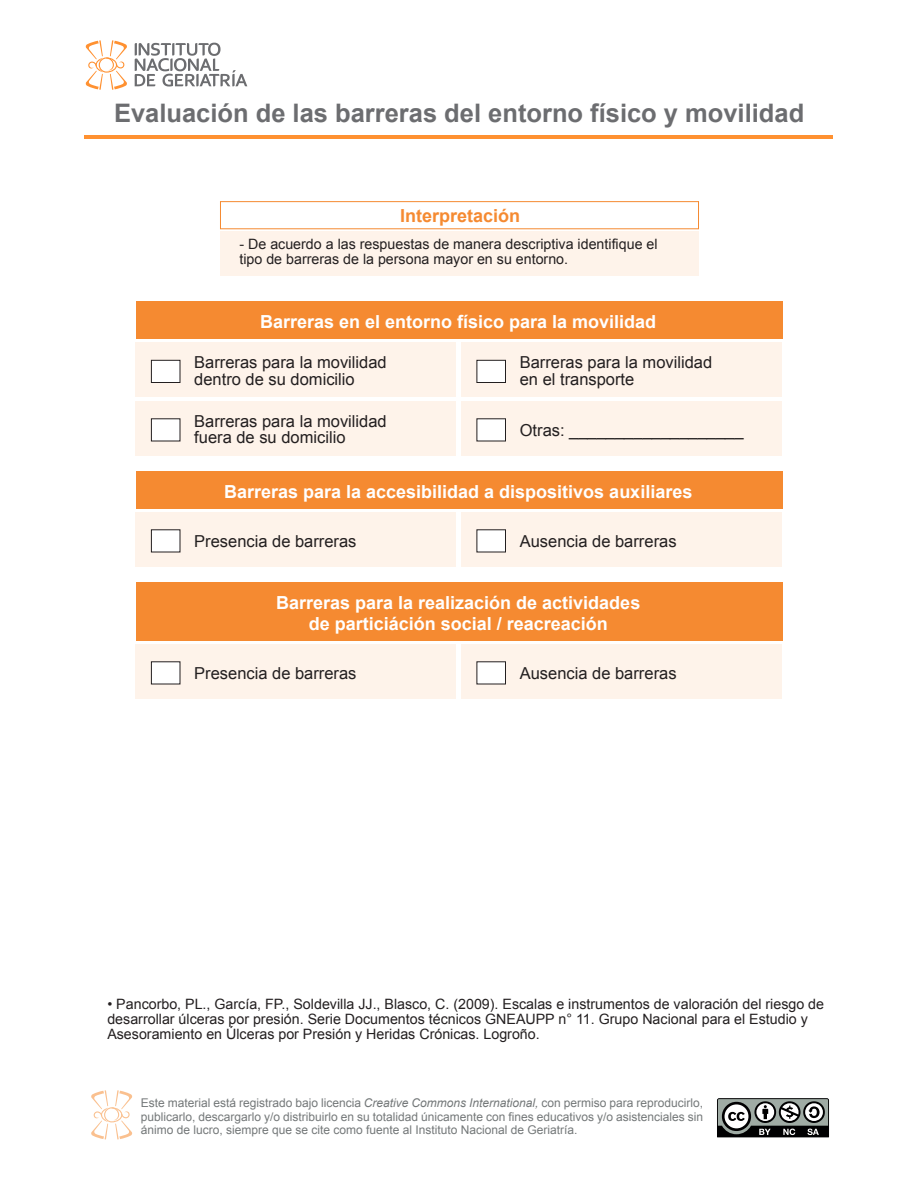
<style>
.page{position:relative;width:918px;height:1188px;background:#fff}
.page>*{position:absolute;margin:0;border:0;box-sizing:border-box;transform-origin:0 0}
.t1{font:700 25.5px "Arial";color:#6c6d70}
.t2{font:700 18px/21.6px "Arial";color:#fff;text-align:center}
.t3{font:700 18px "Arial";color:#f58a31}
.t4{font:16.5px/16.5px "Arial";color:#231f20}
.t5{font:14.25px/15px "Arial";color:#231f20}
.t6{font:12px/13.5px "Arial";color:#747879;text-align:justify}
.s1{font-style:italic}
</style>
<div class="page">
<div style="left:136px;top:343px;width:320px;height:54px;background:#fef3ea"></div>
<div style="left:220px;top:201px;width:479px;height:28px;border:1px solid #f58a31"></div>
<div style="left:220px;top:231px;width:479px;height:44px;background:#fef3ea"></div>
<div style="left:151px;top:360px;width:29px;height:23px;background:#fff;border:1px solid #231f20"></div>
<div style="left:136px;top:401px;width:320px;height:55px;background:#fef3ea"></div>
<div style="left:151px;top:418px;width:29px;height:23px;background:#fff"></div>
<div style="left:461px;top:343px;width:321px;height:54px;background:#fef3ea"></div>
<div style="left:476px;top:360px;width:30px;height:23px;background:#fff;border:1px solid #231f20"></div>
<div style="left:461px;top:401px;width:321px;height:55px;background:#fef3ea"></div>
<div style="left:476px;top:418px;width:30px;height:23px;background:#fff"></div>
<div style="left:136px;top:302px;width:647px;height:37px;background:#f58a31"></div>
<div style="left:136px;top:512px;width:320px;height:55px;background:#fef3ea"></div>
<div style="left:151px;top:529px;width:29px;height:23px;background:#fff"></div>
<div style="left:461px;top:512px;width:321px;height:55px;background:#fef3ea"></div>
<div style="left:476px;top:529px;width:30px;height:23px;background:#fff"></div>
<div style="left:136px;top:471px;width:647px;height:38px;background:#f58a31"></div>
<div style="left:136px;top:644px;width:320px;height:55px;background:#fef3ea"></div>
<div style="left:151px;top:661px;width:29px;height:23px;background:#fff"></div>
<div style="left:461px;top:644px;width:321px;height:55px;background:#fef3ea"></div>
<div style="left:476px;top:661px;width:30px;height:23px;background:#fff"></div>
<div style="left:136px;top:582px;width:647px;height:58px;background:#f58a31"></div>
<hr style="left:84px;top:135px;width:749px;height:3px;background:#ff9131">
<svg style="left:135px;top:43px;width:112px;height:44px"></svg>
<svg style="left:86px;top:40px;width:41px;height:50px"></svg>
<svg style="left:91px;top:1090px;width:41px;height:49px"></svg>
<svg style="left:717px;top:1098px;width:112px;height:39px"></svg>
<h1 class="t1" style="left:114px;top:96px;width:692px">Evaluación de las barreras del entorno físico y movilidad</h1>
<p class="t3" style="left:400px;top:204px;width:122px">Interpretación</p>
<p class="t5" style="left:239px;top:237px;width:420px">- De acuerdo a las respuestas de manera descriptiva identifique el tipo de barreras de la persona mayor en su entorno.</p>
<p class="t2" style="left:260px;top:312px;width:398px">Barreras en el entorno físico para la movilidad</p>
<p class="t4" style="left:194px;top:354px;width:194px">Barreras para la movilidad dentro de su domicilio</p>
<p class="t4" style="left:194px;top:413px;width:194px">Barreras para la movilidad fuera de su domicilio</p>
<p class="t4" style="left:520px;top:354px;width:194px">Barreras para la movilidad en el transporte</p>
<p class="t4" style="left:520px;top:422px;width:225px">Otras: ___________________</p>
<p class="t2" style="left:224px;top:481px;width:470px">Barreras para la accesibilidad a dispositivos auxiliares</p>
<p class="t4" style="left:194px;top:533px;width:164px">Presencia de barreras</p>
<p class="t4" style="left:520px;top:533px;width:158px">Ausencia de barreras</p>
<p class="t2" style="left:276px;top:592px;width:366px">Barreras para la realización de actividades de particiáción social / reacreación</p>
<p class="t4" style="left:194px;top:665px;width:164px">Presencia de barreras</p>
<p class="t4" style="left:520px;top:665px;width:158px">Ausencia de barreras</p>
<p class="t5" style="left:107px;top:997px;width:718px">• Pancorbo, PL., García, FP., Soldevilla JJ., Blasco, C. (2009). Escalas e instrumentos de valoración del riesgo de desarrollar úlceras por presión. Serie Documentos técnicos GNEAUPP n° 11. Grupo Nacional para el Estudio y<br>Asesoramiento en Úlceras por Presión y Heridas Crónicas. Logroño.</p>
<p class="t6" style="left:141px;top:1096px;width:564px">Este material está registrado bajo licencia <span class="s1">Creative Commons International,</span> con permiso para reproducirlo, publicarlo, descargarlo y/o distribuirlo en su totalidad únicamente con fines educativos y/o asistenciales sin ánimo de lucro, siempre que se cite como fuente al Instituto Nacional de Geriatría.</p>
</div>
